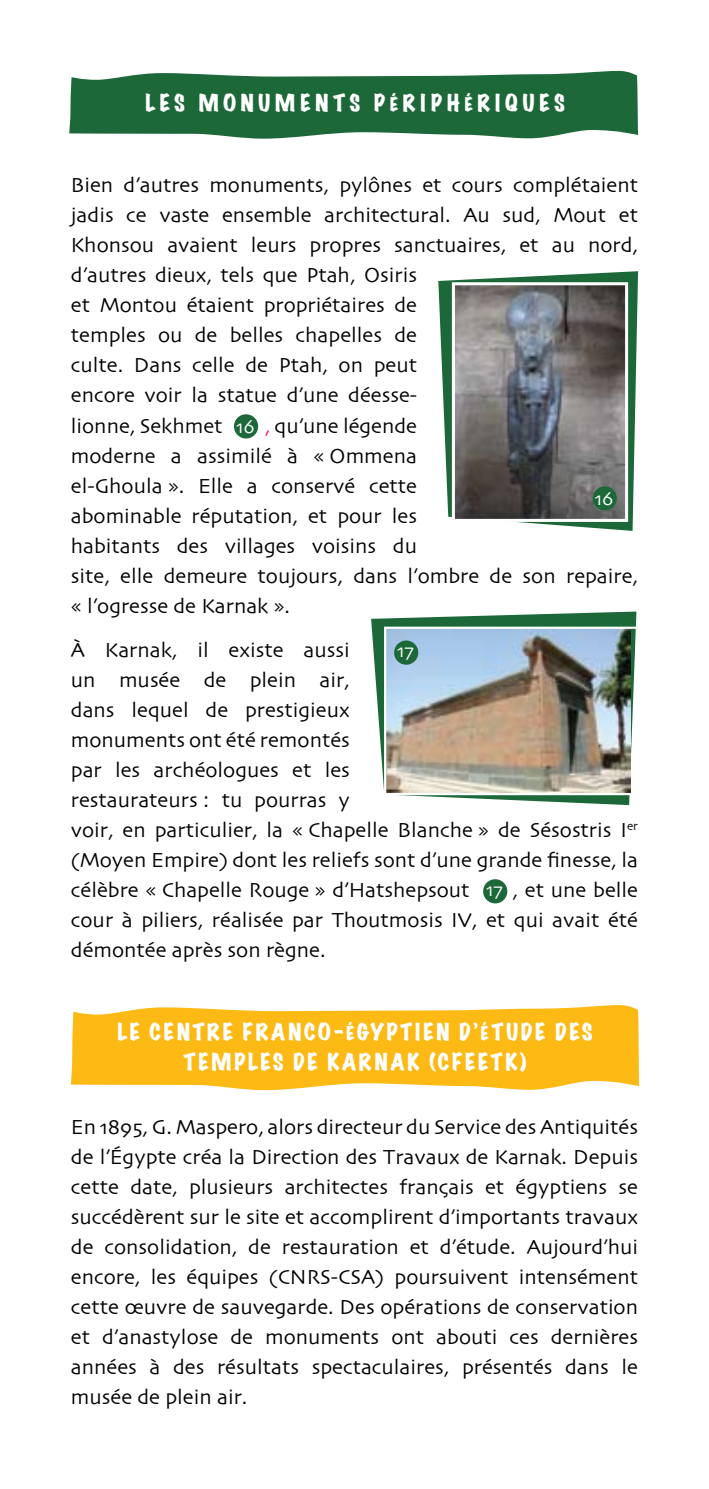
<style>
.page{position:relative;width:709px;height:1489px;background:#fff}
.page>*{position:absolute;margin:0;border:0;box-sizing:border-box;transform-origin:0 0}
.t1{font:21.25px/30px "Skia";color:#000}
.t2{font:expanded 21.25px "Marker Felt";letter-spacing:.2em;color:#fff}
.t3{font:19.5px "Skia";color:#fff}
.s1{color:#fff}
.s2{color:#ed145a}
</style>
<div class="page">
<svg style="left:69px;top:71px;width:569px;height:68px;background:#3a7b52"></svg>
<svg style="left:371px;top:611px;width:265px;height:194px;fill:#1d6838"></svg>
<img style="left:387px;top:629px;width:243px;height:163px">
<div style="left:384px;top:626px;width:254px;height:169px;border:2px solid #fff"></div>
<svg style="left:438px;top:271px;width:200px;height:260px"></svg>
<img style="left:456px;top:286px;width:168px;height:232px">
<div style="left:452px;top:282px;width:176px;height:240px;border:3px solid #fff"></div>
<svg style="left:71px;top:1005px;width:568px;height:85px;background:#fdc02e"></svg>
<div style="left:592px;top:486px;width:25px;height:24px;background:#1d6838;border-radius:50%"></div>
<div style="left:234px;top:414px;width:24px;height:24px;background:#1d6838;border-radius:50%"></div>
<div style="left:394px;top:640px;width:24px;height:24px;background:#1d6838;border-radius:50%"></div>
<div style="left:483px;top:879px;width:24px;height:24px;background:#1d6838;border-radius:50%"></div>
<p class="t2" style="left:145px;top:87px;width:421px">LES MONUMENTS PÉRIPHÉRIQUES</p>
<p class="t1" style="left:71px;top:172px;width:568px">Bien d’autres monuments, pylônes et cours complétaient jadis ce vaste ensemble architectural. Au sud, Mout et Khonsou avaient leurs propres sanctuaires, et au nord, d’autres dieux, tels que Ptah, Osiris<br>et Montou étaient propriétaires de<br>temples ou de belles chapelles de<br>culte. Dans celle de Ptah, on peut<br>encore voir la statue d’une déesse-<br>lionne, Sekhmet <span class="s1">(</span><span class="s2">16</span><span class="s1">)</span><span class="s2">,</span> qu’une légende<br>moderne a assimilé à « Ommena<br>el-Ghoula ». Elle a conservé cette<br>abominable réputation, et pour les<br>habitants des villages voisins du<br>site, elle demeure toujours, dans l’ombre de son repaire, « l’ogresse de Karnak ».</p>
<p class="t1" style="left:71px;top:636px;width:568px">À Karnak, il existe aussi<br>un musée de plein air,<br>dans lequel de prestigieux<br>monuments ont été remontés<br>par les archéologues et les<br>restaurateurs : tu pourras y<br>voir, en particulier, la « Chapelle Blanche » de Sésostris I<sup>er </sup>(Moyen Empire) dont les reliefs sont d’une grande finesse, la célèbre « Chapelle Rouge » d’Hatshepsout <span class="s1">(</span><span class="s2">17</span><span class="s1">)</span>, et une belle cour à piliers, réalisée par Thoutmosis IV, et qui avait été démontée après son règne.</p>
<p class="t3" style="left:236px;top:414px;width:20px">16</p>
<p class="t3" style="left:595px;top:486px;width:20px">16</p>
<p class="t3" style="left:397px;top:639px;width:18px">17</p>
<p class="t3" style="left:486px;top:877px;width:18px">17</p>
<p class="t2" style="left:117px;top:1016px;width:62px">LE CENTRE</p>
<p class="t2" style="left:243px;top:1016px;width:29px">FRANCO</p>
<p class="t2" style="left:333px;top:1016px;width:52px">-ÉGYPT</p>
<p class="t2" style="left:415px;top:1016px;width:91px">IEN D’ÉTUDE</p>
<p class="t2" style="left:555px;top:1016px;width:14px">DES</p>
<p class="t2" style="left:183px;top:1046px;width:30px">TEMPLES</p>
<p class="t2" style="left:293px;top:1046px;width:66px">DE KARNAK</p>
<p class="t2" style="left:429px;top:1046px;width:99px">(CFEETK)</p>
<p class="t1" style="left:71px;top:1112px;width:568px;text-align:justify">En 1895, G. Maspero, alors directeur du Service des Antiquités de l’Égypte créa la Direction des Travaux de Karnak. Depuis cette date, plusieurs architectes français et égyptiens se succédèrent sur le site et accomplirent d’importants travaux de consolidation, de restauration et d’étude. Aujourd’hui encore, les équipes (CNRS-CSA) poursuivent intensément cette œuvre de sauvegarde. Des opérations de conservation et d’anastylose de monuments ont abouti ces dernières années à des résultats spectaculaires, présentés dans le musée de plein air.</p>
</div>
